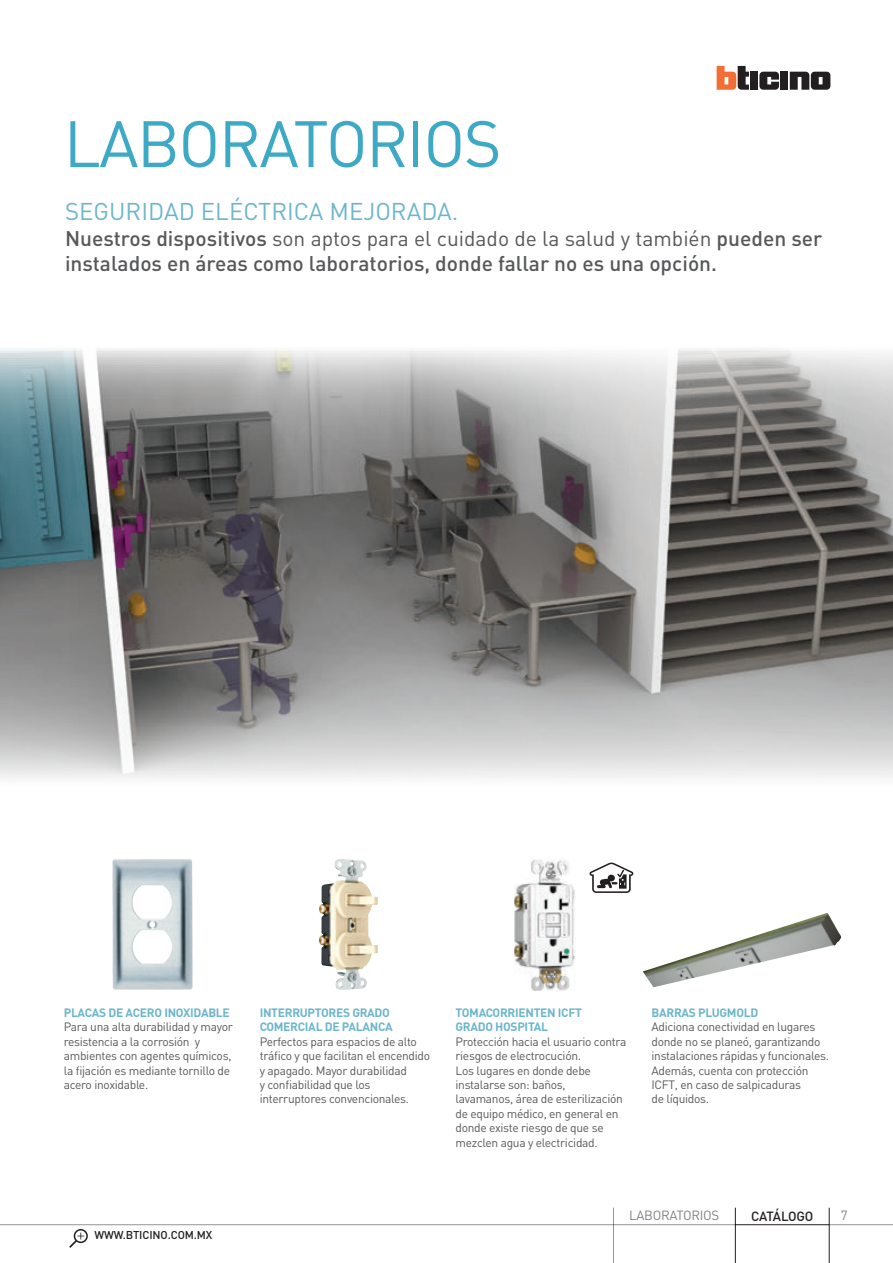
<style>
.page{position:relative;width:893px;height:1263px;background:#fff}
.page>*{position:absolute;margin:0;border:0;box-sizing:border-box;transform-origin:0 0}
.t1{font:64.5px "DIN Pro";letter-spacing:-.025em;color:#3da9c5}
.texto_bullets{font:24px "DIN Pro";color:#6cb6cd}
.texto_bullets-2{font:500 21px/25.2px "DIN Pro";color:#57585a}
.t2{font:13.2px "DIN Pro";letter-spacing:-.02em;color:#808285}
.t3{font:500 13.2px "DIN Pro";letter-spacing:-.02em;color:#231f20}
.texto_bullets-3{font:12px/14.4px "DIN Pro";letter-spacing:-.025em;color:#57585a}
.texto_bullets-4{font:700 12px "DIN Pro";letter-spacing:-.025em;color:#6cb6cd}
.t4{font:500 11.25px "DIN Pro";letter-spacing:-.01em;color:#231f20}
.s1{font-weight:400}
</style>
<div class="page">
<img style="left:0;top:348px;width:893px;height:430px">
<img style="left:112px;top:859px;width:81px;height:131px">
<img style="left:514px;top:859px;width:62px;height:132px">
<img style="left:643px;top:913px;width:198px;height:74px">
<img style="left:319px;top:862px;width:26px;height:104px">
<hr style="left:0;top:1224px;width:735px;height:1px;background:#939598">
<hr style="left:829px;top:1224px;width:64px;height:1px;background:#939598">
<hr style="left:735px;top:1208px;width:1px;height:55px;background:#231f20">
<hr style="left:829px;top:1208px;width:1px;height:55px;background:#231f20">
<div style="left:74px;top:1229px;width:14px;height:14px;border:2px solid #231f20;border-radius:50%"></div>
<svg style="left:69px;top:1232px;width:15px;height:16px"></svg>
<hr style="left:735px;top:1224px;width:94px;height:1px;background:#231f20">
<svg style="left:759px;top:72px;width:20px;height:18px"></svg>
<div style="left:780px;top:72px;width:8px;height:18px;background:#231f20"></div>
<div style="left:750px;top:72px;width:8px;height:18px;background:#231f20"></div>
<svg style="left:717px;top:66px;width:32px;height:24px"></svg>
<svg style="left:790px;top:72px;width:40px;height:18px"></svg>
<hr style="left:613px;top:1208px;width:1px;height:55px;background:#939598">
<svg style="left:589px;top:862px;width:44px;height:31px"></svg>
<p class="t1" style="left:64px;top:100px;width:439px">LABORATORIOS</p>
<p class="texto_bullets" style="left:65px;top:195px;width:395px">SEGURIDAD ELÉCTRICA MEJORADA.</p>
<p class="texto_bullets-2" style="left:65px;top:225px;width:759px">Nuestros dispositivos <span class="s1">son aptos para el cuidado de la salud y también</span> pueden ser instalados en áreas como laboratorios, donde fallar no es una opción.</p>
<p class="texto_bullets-4" style="left:64px;top:1004px;width:168px">PLACAS DE ACERO INOXIDABLE</p>
<p class="texto_bullets-3" style="left:64px;top:1019px;width:171px">Para una alta durabilidad y mayor resistencia a la corrosión y ambientes con agentes químicos, la fijación es mediante tornillo de acero inoxidable.</p>
<p class="t4" style="left:94px;top:1227px;width:119px">WWW.BTICINO.COM.MX</p>
<p class="texto_bullets-4" style="left:260px;top:1004px;width:132px">INTERRUPTORES GRADO</p>
<p class="texto_bullets-4" style="left:260px;top:1019px;width:134px">COMERCIAL DE PALANCA</p>
<p class="texto_bullets-3" style="left:260px;top:1034px;width:159px">Perfectos para espacios de alto</p>
<p class="texto_bullets-3" style="left:260px;top:1048px;width:172px">tráfico y que facilitan el encendido</p>
<p class="texto_bullets-3" style="left:260px;top:1062px;width:149px">y apagado. Mayor durabilidad</p>
<p class="texto_bullets-3" style="left:260px;top:1077px;width:112px">y confiabilidad que los</p>
<p class="texto_bullets-3" style="left:260px;top:1091px;width:151px">interruptores convencionales.</p>
<p class="texto_bullets-4" style="left:455px;top:1004px;width:128px">TOMACORRIENTEN ICFT</p>
<p class="texto_bullets-4" style="left:455px;top:1019px;width:94px">GRADO HOSPITAL</p>
<p class="texto_bullets-3" style="left:455px;top:1034px;width:173px">Protección hacia el usuario contra riesgos de electrocución.</p>
<p class="texto_bullets-3" style="left:455px;top:1062px;width:137px">Los lugares en donde debe instalarse son: baños,</p>
<p class="texto_bullets-3" style="left:455px;top:1091px;width:169px">lavamanos, área de esterilización de equipo médico, en general en donde existe riesgo de que se mezclen agua y electricidad.</p>
<p class="texto_bullets-4" style="left:651px;top:1004px;width:108px">BARRAS PLUGMOLD</p>
<p class="texto_bullets-3" style="left:651px;top:1019px;width:179px">Adiciona conectividad en lugares donde no se planeó, garantizando instalaciones rápidas y funcionales.<br>Además, cuenta con protección ICFT, en caso de salpicaduras</p>
<p class="texto_bullets-3" style="left:651px;top:1091px;width:59px">de líquidos.</p>
<p class="t2" style="left:629px;top:1207px;width:92px">LABORATORIOS</p>
<p class="t3" style="left:751px;top:1207px;width:64px">CATÁLOGO</p>
<p class="t2" style="left:841px;top:1207px;width:8px">7</p>
</div>
